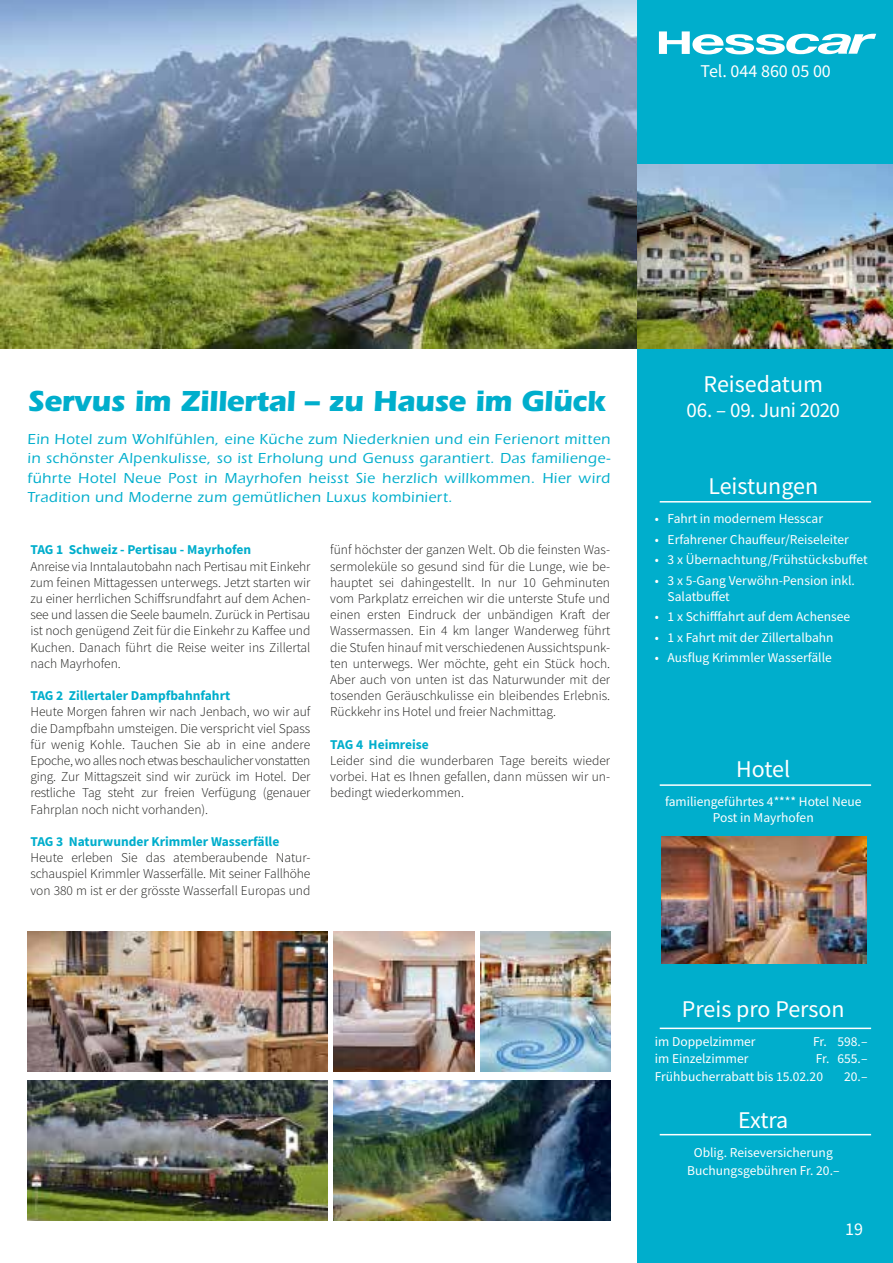
<style>
.page{position:relative;width:893px;height:1263px;background:#fff}
.page>*{position:absolute;margin:0;border:0;box-sizing:border-box;transform-origin:0 0}
.t1{font:700 37.2px "Helvetica Neue";color:#fff;scale:1.62 1}
.t2{font:700 30px "ITC Eras Std";letter-spacing:-.02em;color:#00aecc}
.t3{font:24px "Source Sans Pro";color:#fff}
.t4{font:21px "Source Sans Pro";letter-spacing:-.02em;color:#fff}
.t5{font:18px "Source Sans Pro";color:#fff}
.t6{font:500 15px/19.5px "ITC Eras Std";letter-spacing:.035em;color:#00aecc;text-align:justify}
.t7{font:300 13.5px/16.2px "Source Sans Pro";color:#1d1d1b;text-align:justify}
.t8{font:13.5px/16.2px "Source Sans Pro";color:#fff}
.t9{font:700 13.5px "Source Sans Pro";color:#00aecc}
.s1{font-size:31.5px}
.s2{font-style:italic;font-size:37.65px}
</style>
<div class="page">
<img style="left:1px;top:0;width:637px;height:349px">
<img style="left:0;top:0;width:1px;height:349px">
<img style="left:334px;top:1080px;width:276px;height:140px">
<img style="left:28px;top:1080px;width:299px;height:140px">
<img style="left:334px;top:931px;width:140px;height:140px">
<img style="left:28px;top:931px;width:299px;height:140px">
<img style="left:480px;top:931px;width:130px;height:140px">
<div style="left:638px;top:0;width:255px;height:1263px;background:#00aecc"></div>
<hr style="left:660px;top:501px;width:211px;height:1px;background:#fff">
<hr style="left:660px;top:784px;width:211px;height:2px;background:#fff">
<hr style="left:660px;top:1027px;width:211px;height:2px;background:#fff">
<hr style="left:660px;top:1134px;width:211px;height:1px;background:#fff">
<img style="left:638px;top:165px;width:255px;height:184px">
<img style="left:661px;top:836px;width:206px;height:128px">
<h1 class="t1" style="left:655px;top:18px;width:136px"><span class="s1">H</span>ess<span class="s2">car</span></h1>
<h3 class="t5" style="left:701px;top:60px;width:132px">Tel. 044 860 05 00</h3>
<h2 class="t2" style="left:28px;top:384px;width:579px">Servus im Zillertal – zu Hause im Glück</h2>
<p class="t6" style="left:28px;top:429px;width:584px">Ein Hotel zum Wohlfühlen, eine Küche zum Niederknien und ein Ferienort mitten in schönster Alpenkulisse, so ist Erholung und Genuss garantiert. Das familienge&shy;führte Hotel Neue Post in Mayrhofen heisst Sie herzlich willkommen. Hier wird Tradition und Moderne zum gemütlichen Luxus kombiniert.</p>
<p class="t9" style="left:30px;top:541px;width:222px">TAG 1 Schweiz - Pertisau - Mayrhofen</p>
<p class="t7" style="left:30px;top:558px;width:282px">Anreise via Inntalautobahn nach Pertisau mit Einkehr zum feinen Mittagessen unterwegs. Jetzt starten wir zu einer herrlichen Schiffsrundfahrt auf dem Achen&shy;see und lassen die Seele baumeln. Zurück in Pertisau ist noch genügend Zeit für die Einkehr zu Kaffee und Kuchen. Danach führt die Reise weiter ins Zillertal nach Mayrhofen.</p>
<p class="t9" style="left:30px;top:687px;width:201px">TAG 2 Zillertaler Dampfbahnfahrt</p>
<p class="t7" style="left:30px;top:704px;width:282px">Heute Morgen fahren wir nach Jenbach, wo wir auf die Dampfbahn umsteigen. Die verspricht viel Spass für wenig Kohle. Tauchen Sie ab in eine andere Epoche, wo alles noch etwas beschaulicher vonstatten ging. Zur Mittagszeit sind wir zurück im Hotel. Der restliche Tag steht zur freien Verfügung (genauer Fahrplan noch nicht vorhanden).</p>
<p class="t9" style="left:30px;top:832px;width:251px">TAG 3 Naturwunder Krimmler Wasserfälle</p>
<p class="t7" style="left:30px;top:850px;width:282px">Heute erleben Sie das atemberaubende Natur&shy;schauspiel Krimmler Wasserfälle. Mit seiner Fallhöhe von 380 m ist er der grösste Wasserfall Europas und</p>
<p class="t7" style="left:330px;top:542px;width:282px">fünf höchster der ganzen Welt. Ob die feinsten Was&shy;sermoleküle so gesund sind für die Lunge, wie be&shy;hauptet sei dahingestellt. In nur 10 Gehminuten vom Parkplatz erreichen wir die unterste Stufe und einen ersten Eindruck der unbändigen Kraft der Wassermassen. Ein 4 km langer Wanderweg führt die Stufen hinauf mit verschiedenen Aussichtspunk&shy;ten unterwegs. Wer möchte, geht ein Stück hoch.<br>Aber auch von unten ist das Naturwunder mit der tosenden Geräuschkulisse ein bleibendes Erlebnis.<br>Rückkehr ins Hotel und freier Nachmittag.</p>
<p class="t9" style="left:330px;top:735px;width:100px">TAG 4 Heimreise</p>
<p class="t7" style="left:330px;top:752px;width:281px">Leider sind die wunderbaren Tage bereits wieder vorbei. Hat es Ihnen gefallen, dann müssen wir un&shy;bedingt wiederkommen.</p>
<h3 class="t3" style="left:704px;top:369px;width:121px">Reisedatum</h3>
<h3 class="t4" style="left:686px;top:397px;width:155px">06. – 09. Juni 2020</h3>
<h3 class="t3" style="left:708px;top:471px;width:111px">Leistungen</h3>
<p class="t8" style="left:655px;top:511px;width:170px">• Fahrt in modernem Hesscar</p>
<p class="t8" style="left:655px;top:531px;width:196px">• Erfahrener Chauffeur/Reiseleiter</p>
<p class="t8" style="left:655px;top:551px;width:214px">• 3 x Übernachtung/Frühstücksbuffet</p>
<p class="t8" style="left:668px;top:572px;width:189px;text-indent:-13px">• 3 x 5-Gang Verwöhn-Pension inkl.<br>Salatbuffet</p>
<p class="t8" style="left:655px;top:609px;width:197px">• 1 x Schifffahrt auf dem Achensee</p>
<p class="t8" style="left:655px;top:629px;width:180px">• 1 x Fahrt mit der Zillertalbahn</p>
<p class="t8" style="left:655px;top:649px;width:178px">• Ausflug Krimmler Wasserfälle</p>
<h3 class="t3" style="left:736px;top:754px;width:56px">Hotel</h3>
<p class="t8" style="left:665px;top:793px;width:198px;text-align:center">familiengeführtes 4**** Hotel Neue<br>Post in Mayrhofen</p>
<h3 class="t3" style="left:682px;top:994px;width:164px">Preis pro Person</h3>
<p class="t8" style="left:655px;top:1034px;width:102px">im Doppelzimmer</p>
<p class="t8" style="left:813px;top:1034px;width:56px">Fr. 598.–</p>
<p class="t8" style="left:655px;top:1050px;width:95px">im Einzelzimmer</p>
<p class="t8" style="left:655px;top:1049px;width:214px;line-height:18px;text-indent:161px">Fr. 655.–<br>Frühbucherrabatt bis 15.02.20</p>
<p class="t8" style="left:844px;top:1068px;width:25px">20.–</p>
<h3 class="t3" style="left:738px;top:1105px;width:51px">Extra</h3>
<p class="t8" style="left:687px;top:1143px;width:154px;line-height:18px;text-align:center">Oblig. Reiseversicherung<br>Buchungsgebühren Fr. 20.–</p>
<h3 class="t5" style="left:845px;top:1217px;width:19px">19</h3>
</div>
